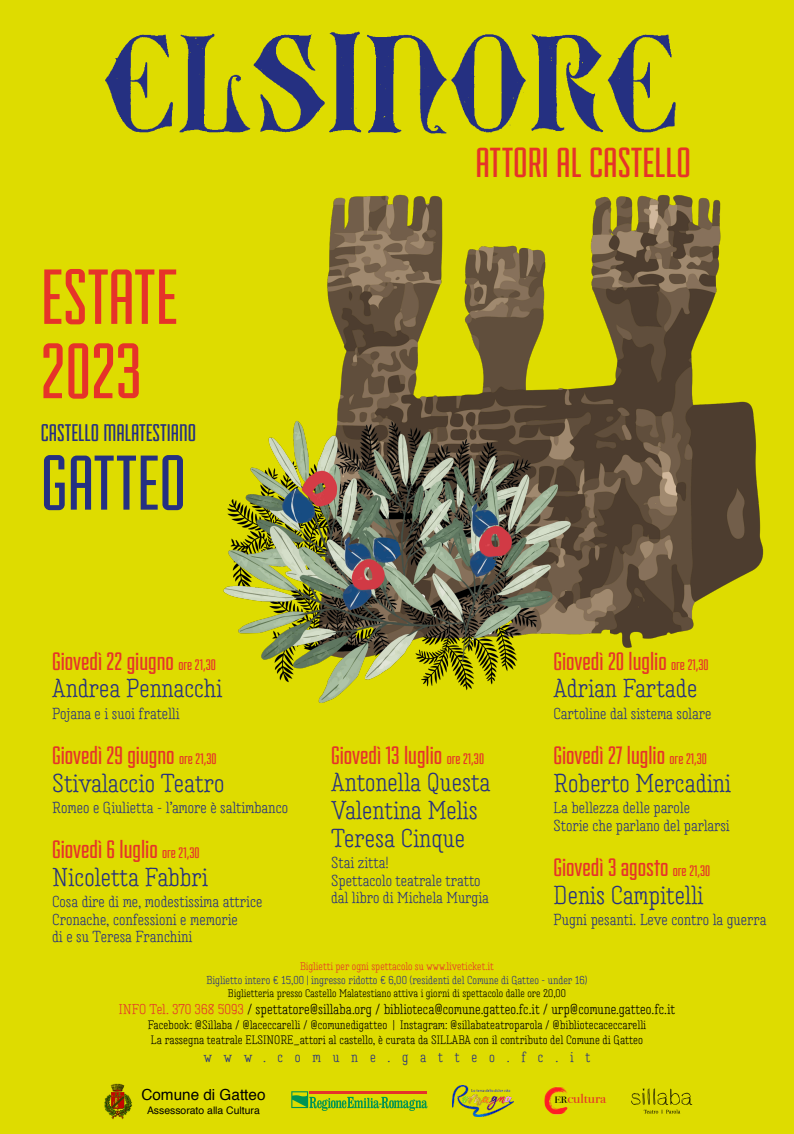
<style>
.page{position:relative;width:794px;height:1134px;background:#dedc00}
.page>*{position:absolute;margin:0;border:0;box-sizing:border-box;transform-origin:0 0}
.t1{font:140.08px "Easy Lombardic Two";color:#253081}
.t2{font:82.56px/74.3px "Fairview";color:#e63329}
.t3{font:82.08px "Fairview";color:#253081}
.t4{font:44.44px "Fairview";color:#e63329}
.t5{font:26.52px "Fairview";color:#e63329}
.t6{font:700 26.16px/27.6px "Garlic Salt";color:#253081}
.t7{font:25.48px "Fairview";color:#253081}
.t8{font:700 16.08px/17.6px "Garlic Salt";color:#253081}
.t9{font:15.28px "Helvetica";color:#000}
.t10{font:700 14.8px "Garlic Salt";letter-spacing:.8em;color:#253081}
.t11{font:700 14.4px "Garlic Salt";color:#000}
.t12{font:13.36px "Bodoni Svty Two ITCTT";letter-spacing:-.01em;color:#e63329;scale:1.12 1}
.t13{font:700 12.4px/14.9px "Garlic Salt";color:#000}
.t14{font:700 11.6px "Garlic Salt";color:#253081}
.t15{font:700 11.2px "Garlic Salt";color:#000}
.t16{font:700 11.2px "Garlic Salt";color:#e63329}
.t17{font:10.4px "Helvetica";color:#000}
.s1{font-size:16.08px}
.s2{color:#e63329}
.s3{font-size:9.24px;color:#000}
</style>
<div class="page">
<img style="left:223px;top:194px;width:541px;height:509px">
<svg style="left:631px;top:1088px;width:61px;height:26px"></svg>
<svg style="left:291px;top:1091px;width:136px;height:20px"></svg>
<img style="left:453px;top:1085px;width:60px;height:32px">
<img style="left:544px;top:1086px;width:24px;height:29px">
<img style="left:104px;top:1083px;width:28px;height:37px">
<h1 class="t1" style="left:103px;top:26px;width:577px">ELSINORE</h1>
<h3 class="t4" style="left:475px;top:140px;width:217px">ATTORI AL CASTELLO</h3>
<h2 class="t2" style="left:41px;top:260px;width:138px">ESTATE<br>2023</h2>
<h3 class="t7" style="left:41px;top:420px;width:157px">CASTELLO MALATESTIANO</h3>
<h3 class="t3" style="left:41px;top:442px;width:147px">GATTEO</h3>
<h3 class="t5" style="left:52px;top:648px;width:165px">Giovedì 22 giugno <span class="s1">ore 21,30</span></h3>
<h3 class="t6" style="left:52px;top:675px;width:172px">Andrea Pennacchi</h3>
<p class="t8" style="left:52px;top:705px;width:129px">Pojana e i suoi fratelli</p>
<h3 class="t5" style="left:52px;top:742px;width:166px">Giovedì 29 giugno <span class="s1">ore 21,30</span></h3>
<h3 class="t6" style="left:52px;top:770px;width:174px">Stivalaccio Teatro</h3>
<p class="t8" style="left:52px;top:799px;width:237px">Romeo e Giulietta - l’amore è saltimbanco</p>
<h3 class="t5" style="left:52px;top:836px;width:149px">Giovedì 6 luglio <span class="s1">ore 21,30</span></h3>
<h3 class="t6" style="left:52px;top:864px;width:158px">Nicoletta Fabbri</h3>
<p class="t8" style="left:52px;top:893px;width:212px">Cosa dire di me, modestissima attrice<br>Cronache, confessioni e memorie<br>di e su Teresa Franchini</p>
<h3 class="t5" style="left:331px;top:742px;width:154px">Giovedì 13 luglio <span class="s1">ore 21,30</span></h3>
<h3 class="t6" style="left:331px;top:770px;width:161px">Antonella Questa<br>Valentina Melis<br>Teresa Cinque</h3>
<p class="t8" style="left:331px;top:854px;width:159px">Stai zitta!<br>Spettacolo teatrale tratto dal libro di Michela Murgia</p>
<h3 class="t5" style="left:553px;top:648px;width:157px">Giovedì 20 luglio <span class="s1">ore 21,30</span></h3>
<h3 class="t6" style="left:553px;top:675px;width:145px">Adrian Fartade</h3>
<p class="t8" style="left:553px;top:705px;width:159px">Cartoline dal sistema solare</p>
<h3 class="t5" style="left:553px;top:742px;width:155px">Giovedì 27 luglio <span class="s1">ore 21,30</span></h3>
<h3 class="t6" style="left:553px;top:770px;width:179px">Roberto Mercadini</h3>
<p class="t8" style="left:553px;top:799px;width:178px">La bellezza delle parole<br>Storie che parlano del parlarsi</p>
<h3 class="t5" style="left:553px;top:854px;width:158px">Giovedì 3 agosto <span class="s1">ore 21,30</span></h3>
<h3 class="t6" style="left:553px;top:882px;width:152px">Denis Campitelli</h3>
<p class="t8" style="left:553px;top:912px;width:215px">Pugni pesanti. Leve contro la guerra</p>
<p class="t16" style="left:300px;top:959px;width:195px">Biglietti per ogni spettacolo su www.liveticket.it</p>
<p class="t14" style="left:206px;top:973px;width:383px">Biglietto intero € 15,00 | ingresso ridotto € 6,00 (residenti del Comune di Gatteo - under 16)</p>
<p class="t15" style="left:228px;top:987px;width:339px">Biglietteria presso Castello Malatestiano attiva i giorni di spettacolo dalle ore 20,00</p>
<p class="t11" style="left:119px;top:1001px;width:558px"><span class="s2">INFO Tel. 370 368 5093</span> / spettatore@sillaba.org / biblioteca@comune.gatteo.fc.it / urp@comune.gatteo.fc.it</p>
<p class="t13" style="left:148px;top:1018px;width:500px">Facebook: @Sillaba / @laceccarelli / @comunedigatteo | Instagram: @sillabateatroparola / @bibliotecaceccarelli<br>La rassegna teatrale ELSINORE_attori al castello, è curata da SILLABA con il contributo del Comune di Gatteo</p>
<p class="t10" style="left:204px;top:1048px;width:388px">www.comune.gatteo.fc.it</p>
<p class="t9" style="left:141px;top:1083px;width:126px">Comune di Gatteo</p>
<p class="t17" style="left:147px;top:1102px;width:114px">Assessorato alla Cultura</p>
<p class="t12" style="left:554px;top:1088px;width:48px"><span class="s3">ER</span>cultura</p>
</div>
